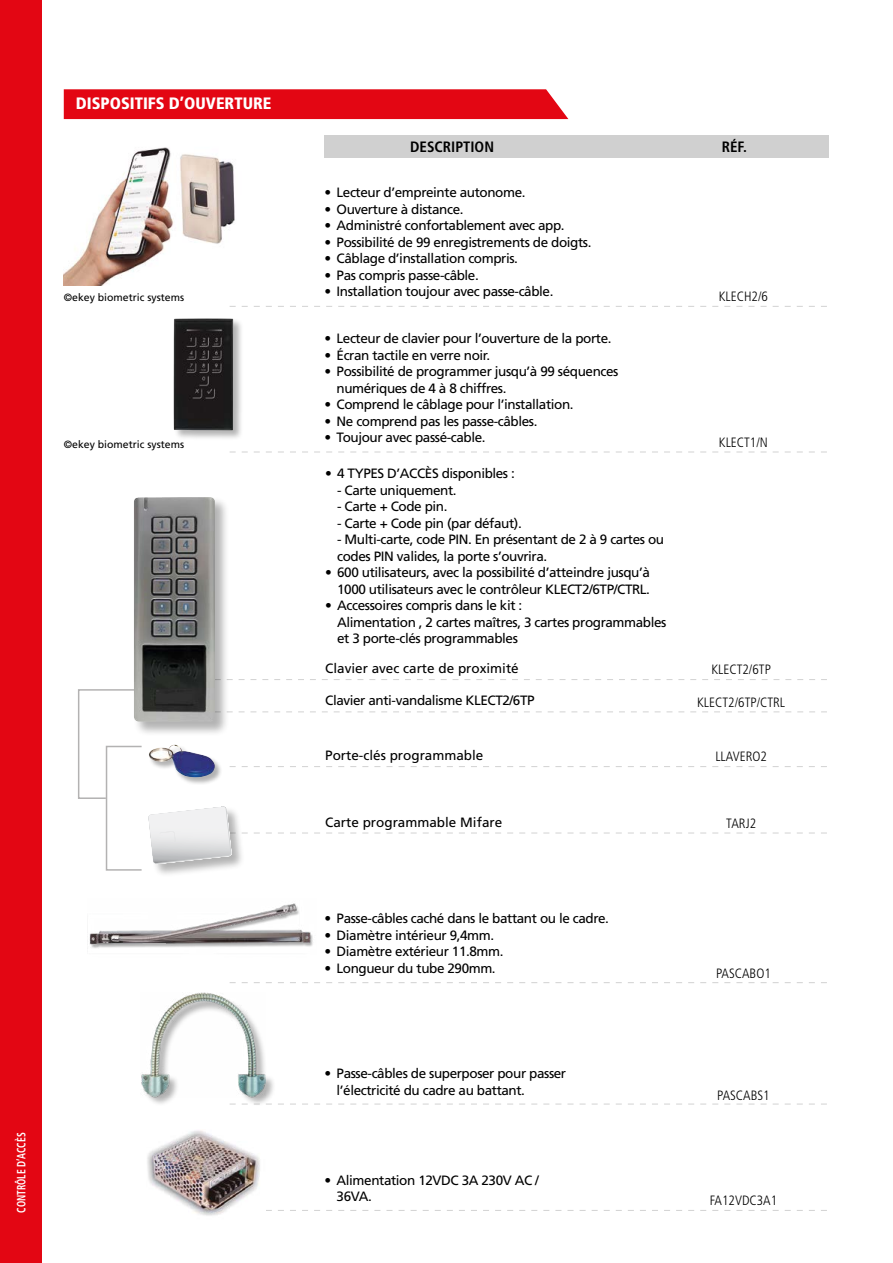
<style>
.page{position:relative;width:893px;height:1263px;background:#fff}
.page>*{position:absolute;margin:0;border:0;box-sizing:border-box;transform-origin:0 0}
.t1{font:900 condensed 16.5px "Frutiger LT Std";color:#fff}
.t2{font:700 condensed 15px "Frutiger LT Std";color:#000}
.t3{font:13.5px/16.5px "Frutiger LT Std";letter-spacing:-.03em;color:#000}
.t4{font:300 condensed 13.5px "Frutiger LT Std";color:#000}
.t5{font:13.5px "Frutiger LT Std";color:#000}
.t6{font:700 condensed 12px "Frutiger LT Std";color:#fff;scale:.8 1}
.t7{font:10.5px "Frutiger LT Std";color:#000}
</style>
<div class="page">
<div style="left:0;top:0;width:42px;height:1263px;background:#e30613"></div>
<div style="left:64px;top:89px;width:504px;height:30px;background:#e30613"></div>
<svg style="left:230px;top:306px;width:597px;height:1px"></svg>
<svg style="left:230px;top:451px;width:597px;height:1px"></svg>
<svg style="left:230px;top:982px;width:597px;height:1px"></svg>
<svg style="left:278px;top:1103px;width:549px;height:1px"></svg>
<svg style="left:266px;top:1210px;width:561px;height:1px"></svg>
<div style="left:173px;top:318px;width:71px;height:123px;background:#000;opacity:.3"></div>
<img style="left:174px;top:318px;width:59px;height:112px">
<div style="left:142px;top:994px;width:134px;height:112px;background:#000;opacity:.3"></div>
<img style="left:141px;top:993px;width:125px;height:104px">
<img style="left:147px;top:1130px;width:113px;height:86px">
<img style="left:87px;top:903px;width:226px;height:46px">
<div style="left:325px;top:135px;width:504px;height:23px;background:#d0d0d0"></div>
<img style="left:64px;top:147px;width:171px;height:138px">
<svg style="left:230px;top:711px;width:597px;height:1px"></svg>
<svg style="left:230px;top:679px;width:597px;height:1px"></svg>
<svg style="left:230px;top:766px;width:597px;height:1px"></svg>
<div style="left:106px;top:746px;width:36px;height:125px;border:2px solid #b3b2b2"></div>
<svg style="left:78px;top:689px;width:64px;height:111px"></svg>
<div style="left:149px;top:744px;width:74px;height:41px;background:#000;opacity:.3"></div>
<img style="left:149px;top:745px;width:66px;height:32px">
<div style="left:148px;top:806px;width:97px;height:71px;background:#000;opacity:.3"></div>
<svg style="left:148px;top:807px;width:679px;height:57px"></svg>
<div style="left:134px;top:497px;width:96px;height:240px;background:#000;opacity:.3"></div>
<img style="left:134px;top:497px;width:81px;height:225px">
<p class="t1" style="left:76px;top:94px;width:197px">DISPOSITIFS D’OUVERTURE</p>
<p class="t7" style="left:64px;top:291px;width:122px">©ekey biometric systems</p>
<p class="t7" style="left:64px;top:438px;width:122px">©ekey biometric systems</p>
<p class="t6" style="left:14px;top:1212px;width:101px;rotate:-90deg">CONTRÔLE D’ACCÈS</p>
<p class="t2" style="left:410px;top:138px;width:85px">DESCRIPTION</p>
<p class="t2" style="left:722px;top:138px;width:27px">RÉF.</p>
<p class="t3" style="left:325px;top:184px;width:202px">• Lecteur d’empreinte autonome.</p>
<p class="t3" style="left:325px;top:201px;width:140px">• Ouverture à distance.</p>
<p class="t3" style="left:325px;top:217px;width:242px">• Administré confortablement avec app.</p>
<p class="t3" style="left:325px;top:234px;width:268px">• Possibilité de 99 enregistrements de doigts.</p>
<p class="t3" style="left:325px;top:250px;width:195px">• Câblage d’installation compris.</p>
<p class="t3" style="left:325px;top:267px;width:156px">• Pas compris passe-câble.</p>
<p class="t3" style="left:325px;top:283px;width:230px">• Installation toujour avec passe-câble.</p>
<p class="t3" style="left:325px;top:331px;width:289px">• Lecteur de clavier pour l’ouverture de la porte.</p>
<p class="t3" style="left:325px;top:347px;width:167px">• Écran tactile en verre noir.</p>
<p class="t3" style="left:337px;top:364px;width:283px;text-indent:-12px">• Possibilité de programmer jusqu’à 99 séquences numériques de 4 à 8 chiffres.</p>
<p class="t3" style="left:325px;top:396px;width:251px">• Comprend le câblage pour l’installation.</p>
<p class="t3" style="left:325px;top:413px;width:214px">• Ne comprend pas les passe-câbles.</p>
<p class="t3" style="left:325px;top:429px;width:163px">• Toujour avec passé-cable.</p>
<p class="t3" style="left:325px;top:465px;width:191px">• 4 TYPES D’ACCÈS disponibles :</p>
<p class="t3" style="left:337px;top:482px;width:121px">- Carte uniquement.</p>
<p class="t3" style="left:337px;top:498px;width:112px">- Carte + Code pin.</p>
<p class="t3" style="left:337px;top:515px;width:186px">- Carte + Code pin (par défaut).</p>
<p class="t3" style="left:337px;top:531px;width:328px">- Multi-carte, code PIN. En présentant de 2 à 9 cartes ou codes PIN valides, la porte s’ouvrira.</p>
<p class="t3" style="left:325px;top:564px;width:326px;text-align:right">• 600 utilisateurs, avec la possibilité d’atteindre jusqu’à<br>1000 utilisateurs avec le contrôleur KLECT2/6TP/CTRL.</p>
<p class="t3" style="left:337px;top:597px;width:331px;text-indent:-12px">• Accessoires compris dans le kit :<br>Alimentation , 2 cartes maîtres, 3 cartes programmables et 3 porte-clés programmables</p>
<p class="t5" style="left:325px;top:660px;width:195px">Clavier avec carte de proximité</p>
<p class="t3" style="left:325px;top:692px;width:211px">Clavier anti-vandalisme KLECT2/6TP</p>
<p class="t5" style="left:325px;top:747px;width:160px">Porte-clés programmable</p>
<p class="t5" style="left:325px;top:814px;width:179px">Carte programmable Mifare</p>
<p class="t4" style="left:719px;top:289px;width:51px">KLECH2/6</p>
<p class="t4" style="left:719px;top:434px;width:50px">KLECT1/N</p>
<p class="t4" style="left:711px;top:662px;width:61px">KLECT2/6TP</p>
<p class="t4" style="left:697px;top:694px;width:89px">KLECT2/6TP/CTRL</p>
<p class="t4" style="left:715px;top:749px;width:53px">LLAVERO2</p>
<p class="t4" style="left:726px;top:815px;width:31px">TARJ2</p>
<p class="t3" style="left:325px;top:910px;width:286px">• Passe-câbles caché dans le battant ou le cadre.</p>
<p class="t3" style="left:325px;top:927px;width:171px">• Diamètre intérieur 9,4mm.</p>
<p class="t3" style="left:325px;top:943px;width:180px">• Diamètre extérieur 11.8mm.</p>
<p class="t3" style="left:325px;top:960px;width:173px">• Longueur du tube 290mm.</p>
<p class="t4" style="left:716px;top:966px;width:56px">PASCABO1</p>
<p class="t3" style="left:337px;top:1065px;width:231px;text-indent:-12px">• Passe-câbles de superposer pour passer l’électricité du cadre au battant.</p>
<p class="t3" style="left:337px;top:1172px;width:204px;text-indent:-12px">• Alimentation 12VDC 3A 230V AC /<br>36VA.</p>
<p class="t4" style="left:717px;top:1088px;width:54px">PASCABS1</p>
<p class="t4" style="left:710px;top:1192px;width:69px">FA12VDC3A1</p>
</div>
